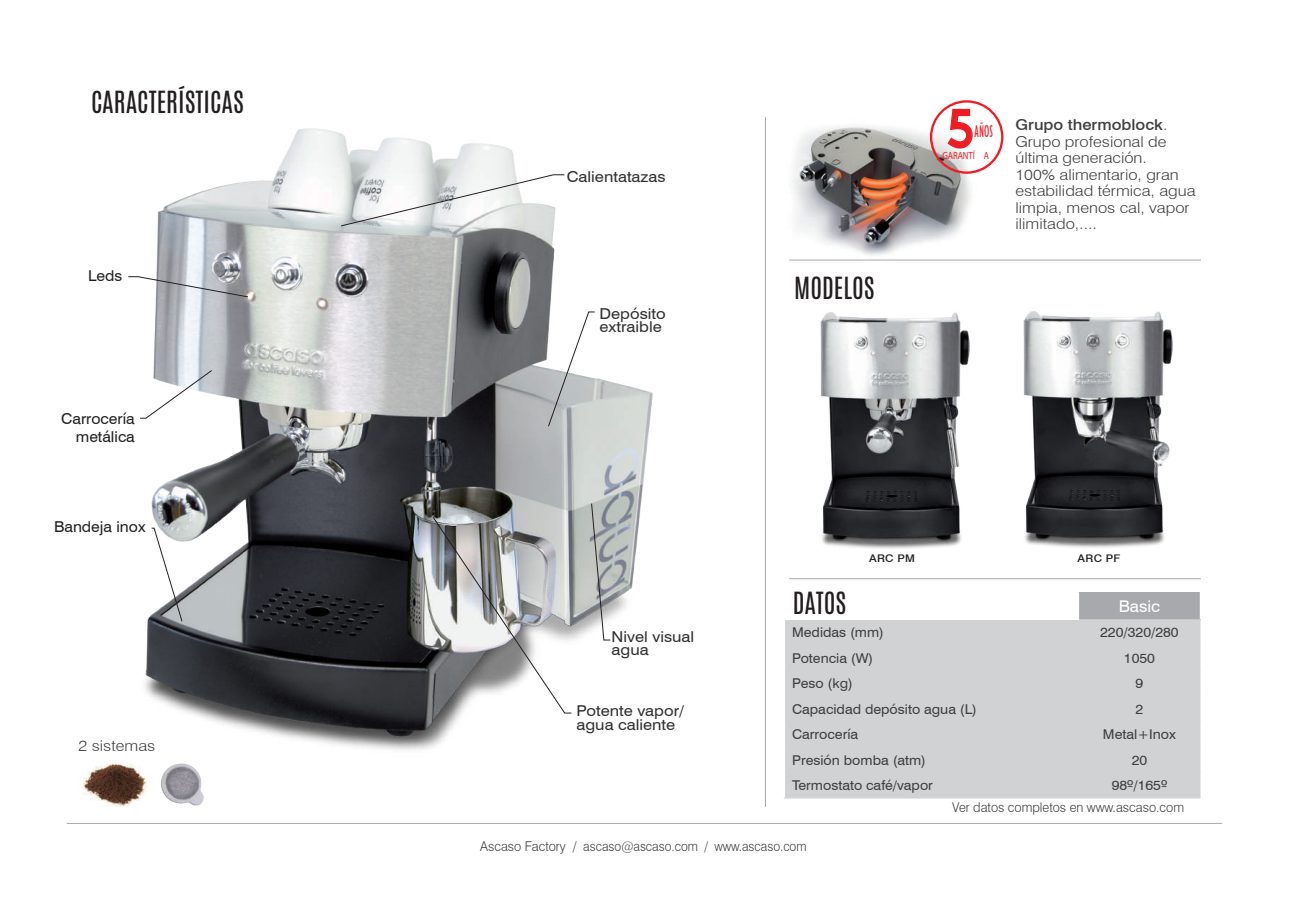
<style>
.page{position:relative;width:1289px;height:919px;background:#fff}
.page>*{position:absolute;margin:0;border:0;box-sizing:border-box;transform-origin:0 0}
.t1{font:51.75px "ADAM.CGPRO";color:#ee1d23;scale:.9 1}
.t2{font:25.5px "Antonio";color:#231f20}
.t3{font:condensed 16.95px "Humanist 521 BT";color:#ee1d23;scale:.7 1}
.t4{font:16.2px "Swiss 721 BT";color:#fff;scale:1.05 1}
.t5{font:300 15px/16.5px "Swiss 721 BT";color:#3e3e3f;scale:1.1 1}
.t6{font:15px/13.2px "Swiss 721 BT";color:#312f30;scale:1.1 1}
.t7{font:15px/18px "Swiss 721 BT";color:#231f20;text-align:right;scale:1.05 1}
.t8{font:13.5px "Swiss 721 BT";color:#3e3e3f;scale:1.05 1}
.t9{font:300 13.5px "Swiss 721 BT";color:#3e3e3f;scale:.95 1}
.t10{font:500 10.5px "Swiss 721 BT";letter-spacing:.025em;color:#231f20;scale:1.1 1}
.t11{font:10.5px "Myriad Pro";color:#ee1d23;scale:.82 1}
.s1{font-weight:500}
</style>
<div class="page">
<hr style="left:765px;top:117px;width:1px;height:689px;background:#a8a9ad">
<hr style="left:67px;top:823px;width:1155px;height:1px;background:#a8a9ad">
<hr style="left:789px;top:578px;width:411px;height:1px;background:#a8a9ad">
<hr style="left:789px;top:260px;width:411px;height:1px;background:#a8a9ad">
<img style="left:140px;top:128px;width:513px;height:659px">
<img style="left:83px;top:760px;width:67px;height:47px">
<img style="left:161px;top:763px;width:20px;height:26px">
<img style="left:789px;top:113px;width:196px;height:148px">
<img style="left:1023px;top:311px;width:150px;height:237px">
<img style="left:820px;top:312px;width:150px;height:237px">
<div style="left:1078px;top:591px;width:122px;height:28px;background:#a8a9ad"></div>
<div style="left:785px;top:619px;width:415px;height:178px;background:#d1d2d4"></div>
<hr style="left:783px;top:591px;width:296px;height:1px;background:#fff">
<hr style="left:783px;top:618px;width:296px;height:2px;background:#fff">
<hr style="left:785px;top:644px;width:293px;height:1px;background:#d1d2d4">
<hr style="left:1078px;top:644px;width:122px;height:1px;background:#d1d2d4">
<hr style="left:785px;top:670px;width:293px;height:1px;background:#d1d2d4">
<hr style="left:1078px;top:670px;width:122px;height:1px;background:#d1d2d4">
<hr style="left:785px;top:695px;width:293px;height:1px;background:#d1d2d4">
<hr style="left:1078px;top:695px;width:122px;height:1px;background:#d1d2d4">
<hr style="left:785px;top:721px;width:293px;height:1px;background:#d1d2d4">
<hr style="left:1078px;top:721px;width:122px;height:1px;background:#d1d2d4">
<hr style="left:785px;top:746px;width:293px;height:1px;background:#d1d2d4">
<hr style="left:1078px;top:746px;width:122px;height:1px;background:#d1d2d4">
<hr style="left:785px;top:772px;width:293px;height:1px;background:#d1d2d4">
<hr style="left:1078px;top:772px;width:122px;height:1px;background:#d1d2d4">
<hr style="left:783px;top:797px;width:295px;height:1px;background:#d1d2d4">
<hr style="left:1078px;top:797px;width:122px;height:1px;background:#d1d2d4">
<hr style="left:1077px;top:592px;width:2px;height:26px;background:#fff">
<hr style="left:1199px;top:591px;width:2px;height:28px;background:#fff">
<div style="left:929px;top:100px;width:74px;height:74px;border:2px solid #ee1d23;border-radius:50%"></div>
<svg style="left:340px;top:174px;width:225px;height:52px"></svg>
<svg style="left:547px;top:311px;width:48px;height:116px"></svg>
<svg style="left:591px;top:503px;width:19px;height:137px;background:#b0b4b3"></svg>
<svg style="left:432px;top:516px;width:140px;height:197px"></svg>
<svg style="left:151px;top:527px;width:32px;height:95px"></svg>
<svg style="left:128px;top:276px;width:120px;height:21px"></svg>
<svg style="left:140px;top:369px;width:72px;height:49px"></svg>
<h2 class="t2" style="left:91px;top:83px;width:154px">CARACTERÍSTICAS</h2>
<p class="t7" style="left:88px;top:266px;width:34px">Leds</p>
<p class="t7" style="left:61px;top:409px;width:72px">Carrocería metálica</p>
<p class="t7" style="left:54px;top:517px;width:89px">Bandeja inox</p>
<p class="t5" style="left:79px;top:737px;width:71px">2 sistemas</p>
<p class="t6" style="left:567px;top:170px;width:91px">Calientatazas</p>
<p class="t6" style="left:599px;top:307px;width:62px">Depósito extraible</p>
<p class="t6" style="left:611px;top:630px;width:77px">Nivel visual agua</p>
<p class="t6" style="left:576px;top:704px;width:99px">Potente vapor/ agua caliente</p>
<h2 class="t2" style="left:794px;top:269px;width:82px">MODELOS</h2>
<h1 class="t1" style="left:946px;top:97px;width:34px">5</h1>
<p class="t3" style="left:974px;top:122px;width:28px">AÑOS</p>
<p class="t5" style="left:1015px;top:117px;width:165px"><span class="s1">Grupo thermoblock</span>.<br>Grupo profesional de última generación.<br>100% alimentario, gran estabilidad térmica, agua limpia, menos cal, vapor ilimitado,....</p>
<p class="t11" style="left:942px;top:149px;width:41px">GARANTÍ</p>
<p class="t11" style="left:983px;top:149px;width:8px">A</p>
<h2 class="t2" style="left:792px;top:584px;width:55px">DATOS</h2>
<p class="t10" style="left:869px;top:552px;width:43px">ARC PM</p>
<p class="t10" style="left:1077px;top:551px;width:40px">ARC PF</p>
<p class="t4" style="left:1118px;top:596px;width:41px">Basic</p>
<p class="t8" style="left:792px;top:624px;width:89px">Medidas (mm)</p>
<p class="t8" style="left:1100px;top:624px;width:76px">220/320/280</p>
<p class="t8" style="left:792px;top:649px;width:79px">Potencia (W)</p>
<p class="t8" style="left:1123px;top:649px;width:31px">1050</p>
<p class="t8" style="left:792px;top:675px;width:59px">Peso (kg)</p>
<p class="t8" style="left:1135px;top:675px;width:9px">9</p>
<p class="t8" style="left:792px;top:700px;width:178px">Capacidad depósito agua (L)</p>
<p class="t8" style="left:1135px;top:700px;width:9px">2</p>
<p class="t8" style="left:792px;top:726px;width:65px">Carrocería</p>
<p class="t8" style="left:1102px;top:726px;width:71px">Metal+Inox</p>
<p class="t8" style="left:792px;top:751px;width:129px">Presión bomba (atm)</p>
<p class="t8" style="left:1131px;top:751px;width:16px">20</p>
<p class="t8" style="left:792px;top:777px;width:136px">Termostato café/vapor</p>
<p class="t8" style="left:1111px;top:777px;width:54px">98º/165º</p>
<p class="t9" style="left:952px;top:798px;width:245px">Ver datos completos en www.ascaso.com</p>
<p class="t9" style="left:480px;top:838px;width:345px">Ascaso Factory / ascaso@ascaso.com / www.ascaso.com</p>
</div>
